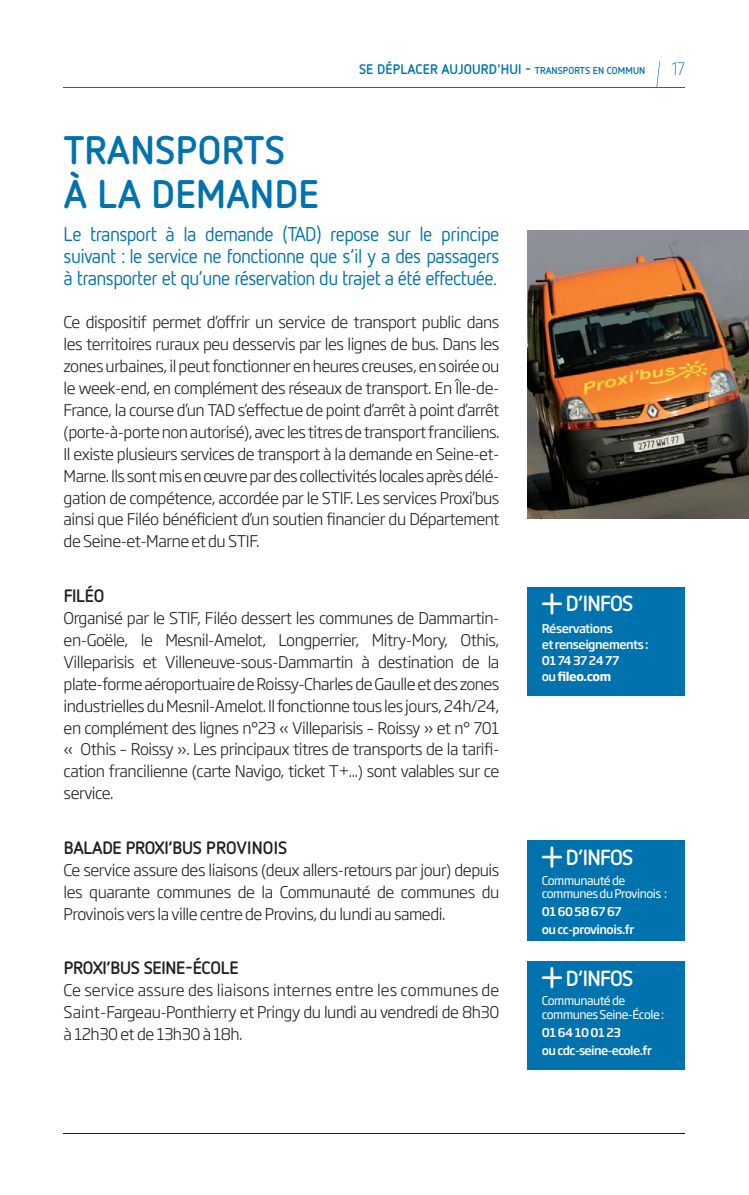
<style>
.page{position:relative;width:749px;height:1195px;background:#fff}
.page>*{position:absolute;margin:0;border:0;box-sizing:border-box;transform-origin:0 0}
.t1{font:700 39.75px/43.8px "Netto OT";letter-spacing:.01em;color:#0072ae}
.t2{font:700 21.9px "Netto OT";letter-spacing:-.03em;color:#fff}
.t3{font:19.95px/21.9px "Netto OT";letter-spacing:-.03em;color:#0072ae;text-align:justify}
.t4{font:700 17.85px "Netto OT";letter-spacing:-.015em;color:#231f20}
.t5{font:300 17.85px "Netto OT";color:#0072ae}
.t6{font:300 15.9px/21.9px "Soho Gothic Pro";letter-spacing:-.03em;color:#231f20;text-align:justify}
.t7{font:700 13.95px "Netto OT";letter-spacing:.01em;color:#0072ae}
.t8{font:500 12px/15.9px "Soho Gothic Pro";letter-spacing:-.04em;color:#fff}
.t9{font:12px/14px "Soho Gothic Pro";letter-spacing:-.04em;color:#fff}
.s1{font-size:9.9px}
.s2{font-weight:700}
</style>
<div class="page">
<hr style="left:64px;top:1134px;width:620px;height:1px;background:#231f20">
<hr style="left:64px;top:87px;width:620px;height:1px;background:#0072ae">
<svg style="left:656px;top:66px;width:3px;height:21px"></svg>
<div style="left:527px;top:588px;width:157px;height:108px;background:#0072ae"></div>
<svg style="left:541px;top:593px;width:21px;height:21px"></svg>
<div style="left:527px;top:841px;width:157px;height:100px;background:#0072ae"></div>
<svg style="left:541px;top:846px;width:21px;height:22px"></svg>
<div style="left:527px;top:961px;width:157px;height:109px;background:#0072ae"></div>
<svg style="left:541px;top:967px;width:21px;height:21px"></svg>
<img style="left:527px;top:231px;width:221px;height:288px">
<p class="t7" style="left:359px;top:64px;width:287px">SE DÉPLACER AUJOURD'HUI - <span class="s1">TRANSPORTS EN COMMUN</span></p>
<p class="t5" style="left:671px;top:59px;width:15px">17</p>
<h1 class="t1" style="left:64px;top:132px;width:257px">TRANSPORTS<br>À LA DEMANDE</h1>
<p class="t3" style="left:64px;top:225px;width:437px">Le transport à la demande (TAD) repose sur le principe suivant : le service ne fonctionne que s’il y a des passagers à transporter et qu’une réservation du trajet a été effectuée.</p>
<p class="t6" style="left:64px;top:313px;width:437px">Ce dispositif permet d’offrir un service de transport public dans les territoires ruraux peu desservis par les lignes de bus. Dans les zones urbaines, il peut fonctionner en heures creuses, en soirée ou le week-end, en complément des réseaux de transport. En Île-de-France, la course d’un TAD s’effectue de point d’arrêt à point d’arrêt (porte-à-porte non autorisé), avec les titres de transport franciliens.<br>Il existe plusieurs services de transport à la demande en Seine-et-Marne. Ils sont mis en œuvre par des collectivités locales après délé&shy;gation de compétence, accordée par le STIF. Les services Proxi’bus ainsi que Filéo bénéficient d’un soutien financier du Département de Seine-et-Marne et du STIF.</p>
<p class="t4" style="left:64px;top:589px;width:42px">FILÉO</p>
<p class="t6" style="left:64px;top:609px;width:437px">Organisé par le STIF, Filéo dessert les communes de Dammartin&shy;en-Goële, le Mesnil-Amelot, Longperrier, Mitry-Mory, Othis, Villeparisis et Villeneuve-sous-Dammartin à destination de la plate-forme aéroportuaire de Roissy-Charles de Gaulle et des zones industrielles du Mesnil-Amelot. Il fonctionne tous les jours, 24h/24, en complément des lignes n°23 « Villeparisis – Roissy » et n° 701 « Othis – Roissy ». Les principaux titres de transports de la tarifi&shy;cation francilienne (carte Navigo, ticket T+...) sont valables sur ce service.</p>
<p class="t4" style="left:64px;top:841px;width:225px">BALADE PROXI’BUS PROVINOIS</p>
<p class="t6" style="left:64px;top:861px;width:437px">Ce service assure des liaisons (deux allers-retours par jour) depuis les quarante communes de la Communauté de communes du Provinois vers la ville centre de Provins, du lundi au samedi.</p>
<p class="t4" style="left:64px;top:962px;width:176px">PROXI’BUS SEINE-ÉCOLE</p>
<p class="t6" style="left:64px;top:981px;width:437px">Ce service assure des liaisons internes entre les communes de Saint-Fargeau-Ponthierry et Pringy du lundi au vendredi de 8h30 à 12h30 et de 13h30 à 18h.</p>
<h2 class="t2" style="left:565px;top:596px;width:69px">D’INFOS</h2>
<p class="t8" style="left:541px;top:622px;width:108px">Réservations<br>et renseignements :<br>01 74 37 24 77<br>ou <span class="s2">fileo.com</span></p>
<h2 class="t2" style="left:565px;top:849px;width:69px">D’INFOS</h2>
<p class="t9" style="left:541px;top:874px;width:127px">Communauté de communes du Provinois :</p>
<p class="t8" style="left:541px;top:904px;width:94px;line-height:17.9px">01 60 58 67 67 ou cc-provinois.fr</p>
<h2 class="t2" style="left:565px;top:970px;width:69px">D’INFOS</h2>
<p class="t9" style="left:541px;top:995px;width:124px">Communauté de communes Seine-École :</p>
<p class="t8" style="left:541px;top:1024px;width:112px;line-height:17.9px">01 64 10 01 23<br>ou cdc-seine-ecole.fr</p>
</div>
